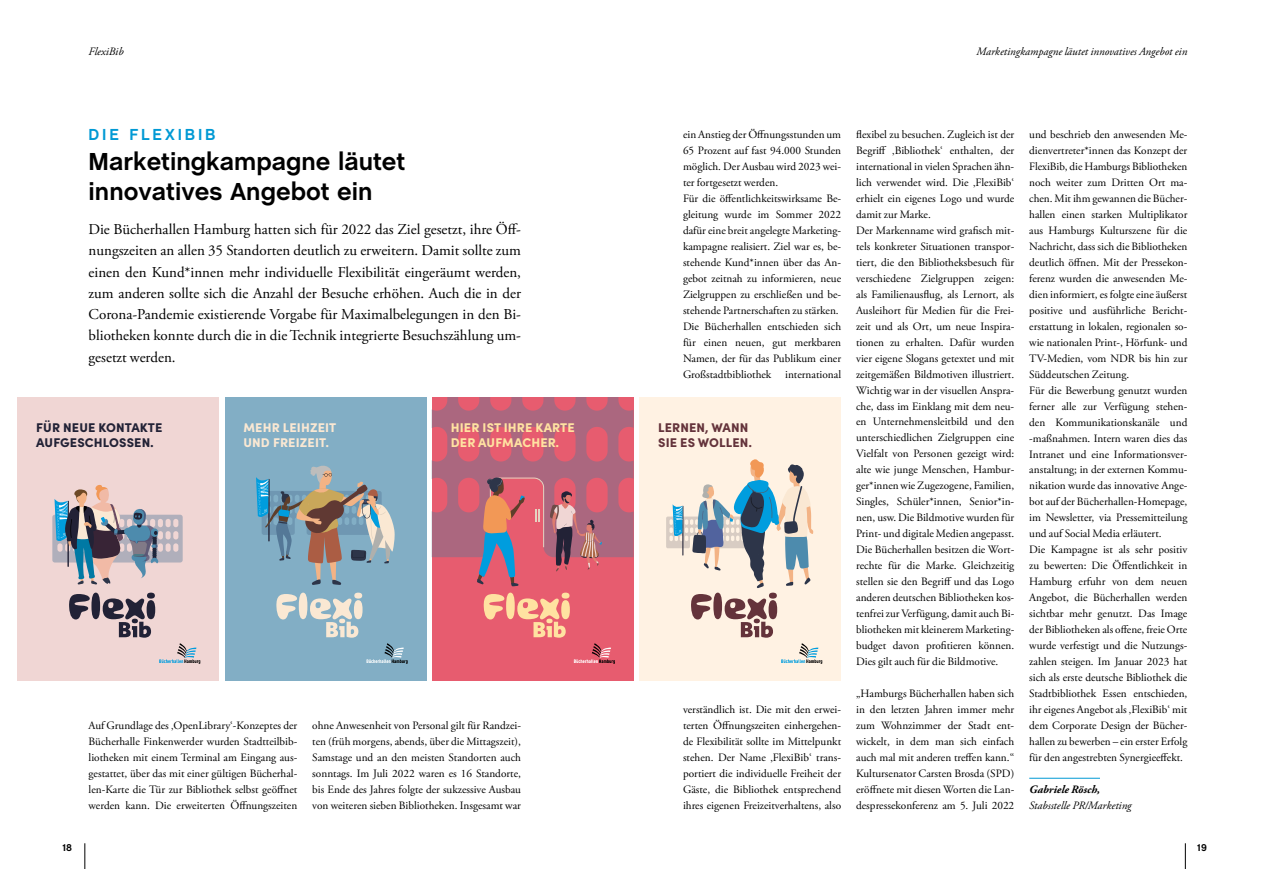
<style>
.page{position:relative;width:1276px;height:869px;background:#fff}
.page>*{position:absolute;margin:0;border:0;box-sizing:border-box;transform-origin:0 0}
.t1{font:700 25px/30px "Chalet";color:#000}
.t2{font:700 16.25px "Chalet";letter-spacing:.175em;color:#0099d4}
.t3{font:15px/21.2px "Adobe Garamond Pro";color:#000;text-align:justify}
.t4{font:900 12.62px/14.8px "Sofia Pro";letter-spacing:.01em;color:#222236}
.t5{font:900 12.62px/14.8px "Sofia Pro";letter-spacing:.01em;color:#ffe2a1}
.t6{font:900 12.62px/14.8px "Sofia Pro";letter-spacing:.01em;color:#fae8d3}
.t7{font:900 12.62px/14.8px "Sofia Pro";letter-spacing:.01em;color:#64333b}
.t8{font:11.25px/16px "Adobe Garamond Pro";color:#000;text-align:justify}
.t9{font:italic 11.25px "Adobe Garamond Pro";color:#000}
.t10{font:italic 700 11.25px "Adobe Garamond Pro";color:#000}
.t11{font:700 10px "Chalet";color:#000}
</style>
<div class="page">
<hr style="left:1029px;top:777px;width:71px;height:1px;background:#0099d4">
<div style="left:639px;top:397px;width:202px;height:283px;background:#fff2e3"></div>
<svg style="left:781px;top:643px;width:41px;height:20px"></svg>
<svg style="left:666px;top:459px;width:147px;height:178px"></svg>
<div style="left:432px;top:397px;width:202px;height:283px;background:#e75c6f"></div>
<svg style="left:432px;top:397px;width:201px;height:189px"></svg>
<svg style="left:574px;top:643px;width:41px;height:20px"></svg>
<svg style="left:483px;top:594px;width:21px;height:25px"></svg>
<div style="left:506px;top:592px;width:9px;height:27px;background:#ffe2a1;border-radius:50%"></div>
<svg style="left:517px;top:592px;width:53px;height:45px"></svg>
<div style="left:225px;top:397px;width:201px;height:283px;background:#82aec5"></div>
<svg style="left:256px;top:465px;width:139px;height:120px"></svg>
<svg style="left:366px;top:643px;width:41px;height:20px"></svg>
<svg style="left:276px;top:594px;width:21px;height:25px"></svg>
<div style="left:299px;top:592px;width:8px;height:27px;background:#fae8d3;border-radius:50%"></div>
<svg style="left:310px;top:592px;width:52px;height:45px"></svg>
<div style="left:17px;top:397px;width:202px;height:283px;background:#f0d6d4"></div>
<svg style="left:52px;top:484px;width:131px;height:100px"></svg>
<svg style="left:159px;top:643px;width:41px;height:20px"></svg>
<svg style="left:69px;top:594px;width:21px;height:25px"></svg>
<div style="left:91px;top:592px;width:9px;height:27px;background:#222236;border-radius:50%"></div>
<svg style="left:103px;top:592px;width:52px;height:45px"></svg>
<svg style="left:1185px;top:843px;width:1px;height:25px"></svg>
<svg style="left:84px;top:843px;width:1px;height:25px"></svg>
<p class="t9" style="left:89px;top:45px;width:37px">FlexiBib</p>
<p class="t9" style="left:976px;top:45px;width:212px">Marketingkampagne läutet innovatives Angebot ein</p>
<h2 class="t2" style="left:89px;top:125px;width:128px">DIE FLEXIBIB</h2>
<h1 class="t1" style="left:89px;top:148px;width:318px">Marketingkampagne läutet innovatives Angebot ein</h1>
<p class="t3" style="left:89px;top:219px;width:434px">Die Bücherhallen Hamburg hatten sich für 2022 das Ziel gesetzt, ihre Öff&shy;nungszeiten an allen 35 Standorten deutlich zu erweitern. Damit sollte zum einen den Kund*innen mehr individuelle Flexibilität eingeräumt werden, zum anderen sollte sich die Anzahl der Besuche erhöhen. Auch die in der Corona-Pandemie existierende Vorgabe für Maximalbelegungen in den Bi&shy;bliotheken konnte durch die in die Technik integrierte Besuchszählung um&shy;gesetzt werden.</p>
<p class="t4" style="left:36px;top:418px;width:128px">FÜR NEUE KONTAKTE<br>AUFGESCHLOSSEN.</p>
<p class="t6" style="left:243px;top:418px;width:94px">MEHR LEIHZEIT<br>UND FREIZEIT.</p>
<p class="t5" style="left:451px;top:418px;width:125px">HIER IST IHRE KARTE<br>DER AUFMACHER.</p>
<p class="t8" style="left:89px;top:717px;width:210px">Auf Grundlage des ‚OpenLibrary‘-Konzeptes der Bücherhalle Finkenwerder wurden Stadtteilbib&shy;liotheken mit einem Terminal am Eingang aus&shy;gestattet, über das mit einer gültigen Bücherhal&shy;len-Karte die Tür zur Bibliothek selbst geöffnet werden kann. Die erweiterten Öffnungszeiten</p>
<p class="t8" style="left:312px;top:717px;width:210px">ohne Anwesenheit von Personal gilt für Randzei&shy;ten (früh morgens, abends, über die Mittagszeit), Samstage und an den meisten Standorten auch sonntags. Im Juli 2022 waren es 16 Standorte, bis Ende des Jahres folgte der sukzessive Ausbau von weiteren sieben Bibliotheken. Insgesamt war</p>
<p class="t8" style="left:683px;top:127px;width:160px;text-align:left">ein Anstieg der Öffnungsstunden um 65 Prozent auf fast 94.000 Stunden möglich. Der Ausbau wird 2023 wei&shy;ter fortgesetzt werden.<br>Für die öffentlichkeitswirksame Be&shy;gleitung wurde im Sommer 2022 dafür eine breit angelegte Marketing&shy;kampagne realisiert. Ziel war es, be&shy;stehende Kund*innen über das An&shy;gebot zeitnah zu informieren, neue Zielgruppen zu erschließen und be&shy;stehende Partnerschaften zu stärken.<br>Die Bücherhallen entschieden sich für einen neuen, gut merkbaren Namen, der für das Publikum einer Großstadtbibliothek international</p>
<p class="t7" style="left:658px;top:418px;width:96px">LERNEN, WANN<br>SIE ES WOLLEN.</p>
<p class="t8" style="left:683px;top:701px;width:160px">verständlich ist. Die mit den erwei&shy;terten Öffnungszeiten einhergehen&shy;de Flexibilität sollte im Mittelpunkt stehen. Der Name ‚FlexiBib‘ trans&shy;portiert die individuelle Freiheit der Gäste, die Bibliothek entsprechend ihres eigenen Freizeitverhaltens, also</p>
<p class="t8" style="left:856px;top:127px;width:160px;text-align:left">flexibel zu besuchen. Zugleich ist der Begriff ‚Bibliothek‘ enthalten, der international in vielen Sprachen ähn&shy;lich verwendet wird. Die ‚FlexiBib‘ erhielt ein eigenes Logo und wurde damit zur Marke.<br>Der Markenname wird grafisch mit&shy;tels konkreter Situationen transpor&shy;tiert, die den Bibliotheksbesuch für verschiedene Zielgruppen zeigen: als Familienausflug, als Lernort, als Ausleihort für Medien für die Frei&shy;zeit und als Ort, um neue Inspira&shy;tionen zu erhalten. Dafür wurden vier eigene Slogans getextet und mit zeitgemäßen Bildmotiven illustriert.<br>Wichtig war in der visuellen Anspra&shy;che, dass im Einklang mit dem neu&shy;en Unternehmensleitbild und den unterschiedlichen Zielgruppen eine Vielfalt von Personen gezeigt wird: alte wie junge Menschen, Hambur&shy;ger*innen wie Zugezogene, Familien, Singles, Schüler*innen, Senior*in&shy;nen, usw. Die Bildmotive wurden für Print- und digitale Medien angepasst.<br>Die Bücherhallen besitzen die Wort&shy;rechte für die Marke. Gleichzeitig stellen sie den Begriff und das Logo anderen deutschen Bibliotheken kos&shy;tenfrei zur Verfügung, damit auch Bi&shy;bliotheken mit kleinerem Marketing&shy;budget davon profitieren können.<br>Dies gilt auch für die Bildmotive.</p>
<p class="t8" style="left:856px;top:685px;width:160px">„Hamburgs Bücherhallen haben sich in den letzten Jahren immer mehr zum Wohnzimmer der Stadt ent&shy;wickelt, in dem man sich einfach auch mal mit anderen treffen kann.“ Kultursenator Carsten Brosda (SPD) eröffnete mit diesen Worten die Lan&shy;despressekonferenz am 5. Juli 2022</p>
<p class="t8" style="left:1029px;top:127px;width:160px;text-align:left">und beschrieb den anwesenden Me&shy;dienvertreter*innen das Konzept der FlexiBib, die Hamburgs Bibliotheken noch weiter zum Dritten Ort ma&shy;chen. Mit ihm gewannen die Bücher&shy;hallen einen starken Multiplikator aus Hamburgs Kulturszene für die Nachricht, dass sich die Bibliotheken deutlich öffnen. Mit der Pressekon&shy;ferenz wurden die anwesenden Me&shy;dien informiert, es folgte eine äußerst positive und ausführliche Bericht&shy;erstattung in lokalen, regionalen so&shy;wie nationalen Print-, Hörfunk- und TV-Medien, vom NDR bis hin zur Süddeutschen Zeitung.<br>Für die Bewerbung genutzt wurden ferner alle zur Verfügung stehen&shy;den Kommunikationskanäle und -maßnahmen. Intern waren dies das Intranet und eine Informationsver&shy;anstaltung; in der externen Kommu&shy;nikation wurde das innovative Ange&shy;bot auf der Bücherhallen-Homepage, im Newsletter, via Pressemitteilung und auf Social Media erläutert.<br>Die Kampagne ist als sehr positiv zu bewerten: Die Öffentlichkeit in Hamburg erfuhr von dem neuen Angebot, die Bücherhallen werden sichtbar mehr genutzt. Das Image der Bibliotheken als offene, freie Orte wurde verfestigt und die Nutzungs&shy;zahlen steigen. Im Januar 2023 hat sich als erste deutsche Bibliothek die Stadtbibliothek Essen entschieden, ihr eigenes Angebot als ‚FlexiBib‘ mit dem Corporate Design der Bücher&shy;hallen zu bewerben – ein erster Erfolg für den angestrebten Synergieeffekt.</p>
<p class="t10" style="left:1029px;top:782px;width:72px">Gabriele Rösch,</p>
<p class="t9" style="left:1029px;top:798px;width:104px">Stabsstelle PR/Marketing</p>
<p class="t11" style="left:62px;top:841px;width:12px">18</p>
<p class="t11" style="left:1196px;top:841px;width:12px">19</p>
</div>
